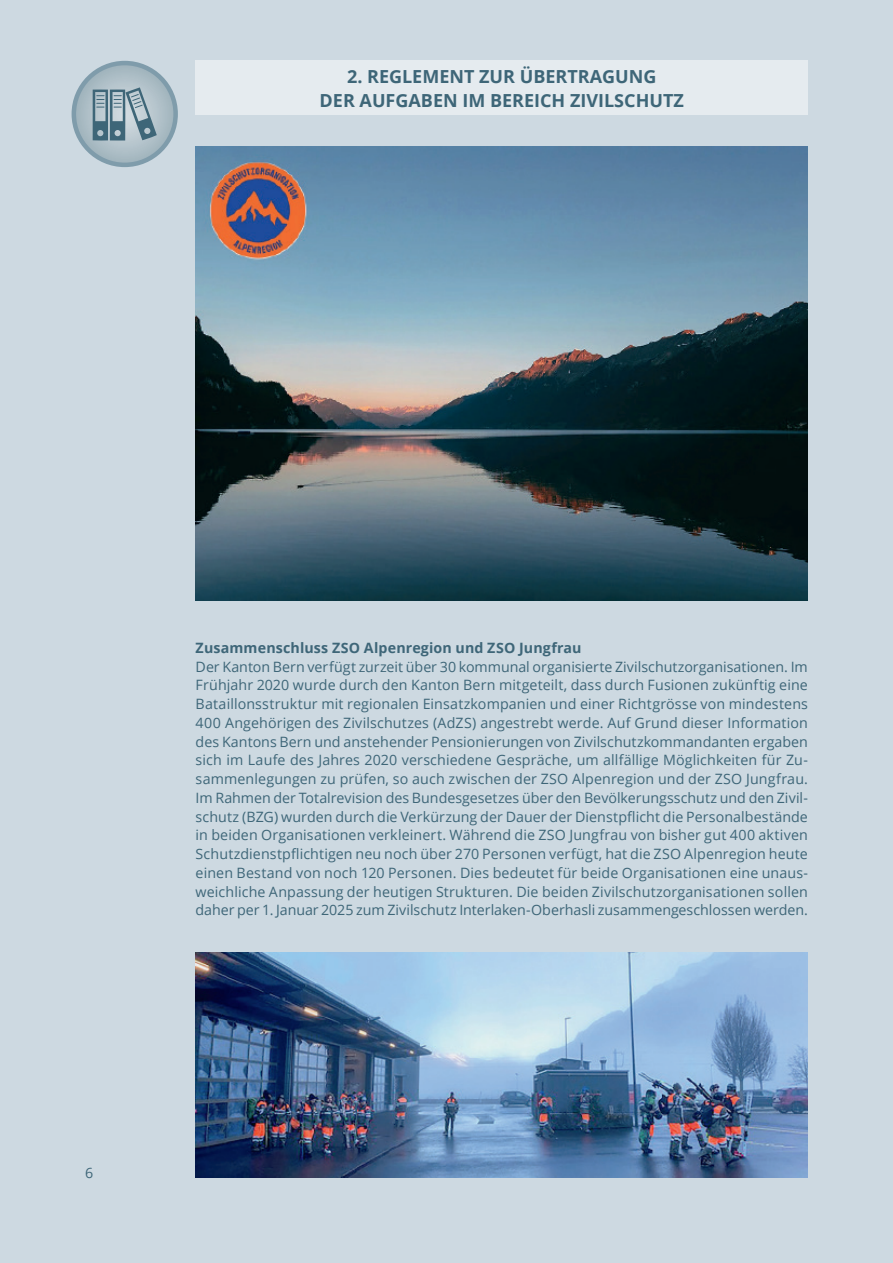
<style>
.page{position:relative;width:893px;height:1263px;background:#cdd9e1}
.page>*{position:absolute;margin:0;border:0;box-sizing:border-box;transform-origin:0 0}
.t1{font:700 18px/24px "Open Sans";color:#3e6678;text-align:center}
.t2{font:14.25px/18.8px "Open Sans";letter-spacing:-.005em;color:#3e6678;text-align:justify}
.t3{font:700 14.25px "Open Sans";letter-spacing:.01em;color:#3e6678}
</style>
<div class="page">
<div style="left:196px;top:61px;width:612px;height:54px;background:#e5ebef"></div>
<svg style="left:74px;top:63px;width:102px;height:102px;background:#a4b7c0"></svg>
<div style="left:72px;top:61px;width:106px;height:106px;border:4px solid #7f9cab;border-radius:50%"></div>
<svg style="left:93px;top:87px;width:64px;height:54px"></svg>
<img style="left:196px;top:147px;width:612px;height:454px">
<img style="left:196px;top:953px;width:612px;height:225px">
<p class="t1" style="left:320px;top:64px;width:366px">2. REGLEMENT ZUR ÜBERTRAGUNG<br>DER AUFGABEN IM BEREICH ZIVILSCHUTZ</p>
<p class="t2" style="left:85px;top:1163px;width:10px">6</p>
<p class="t3" style="left:196px;top:638px;width:387px">Zusammenschluss ZSO Alpenregion und ZSO Jungfrau</p>
<p class="t2" style="left:196px;top:657px;width:614px">Der Kanton Bern verfügt zurzeit über 30 kommunal organisierte Zivilschutzorganisationen. Im Frühjahr 2020 wurde durch den Kanton Bern mitgeteilt, dass durch Fusionen zukünftig eine Bataillonsstruktur mit regionalen Einsatzkompanien und einer Richtgrösse von mindestens 400 Angehörigen des Zivilschutzes (AdZS) angestrebt werde. Auf Grund dieser Information des Kantons Bern und anstehender Pensionierungen von Zivilschutzkommandanten ergaben sich im Laufe des Jahres 2020 verschiedene Gespräche, um allfällige Möglichkeiten für Zu&shy;sammenlegungen zu prüfen, so auch zwischen der ZSO Alpenregion und der ZSO Jungfrau.<br>Im Rahmen der Totalrevision des Bundesgesetzes über den Bevölkerungsschutz und den Zivil&shy;schutz (BZG) wurden durch die Verkürzung der Dauer der Dienstpflicht die Personalbestände in beiden Organisationen verkleinert. Während die ZSO Jungfrau von bisher gut 400 aktiven Schutzdienstpflichtigen neu noch über 270 Personen verfügt, hat die ZSO Alpenregion heute einen Bestand von noch 120 Personen. Dies bedeutet für beide Organisationen eine unaus&shy;weichliche Anpassung der heutigen Strukturen. Die beiden Zivilschutzorganisationen sollen daher per 1. Januar 2025 zum Zivilschutz Interlaken-Oberhasli zusammengeschlossen werden.</p>
</div>
